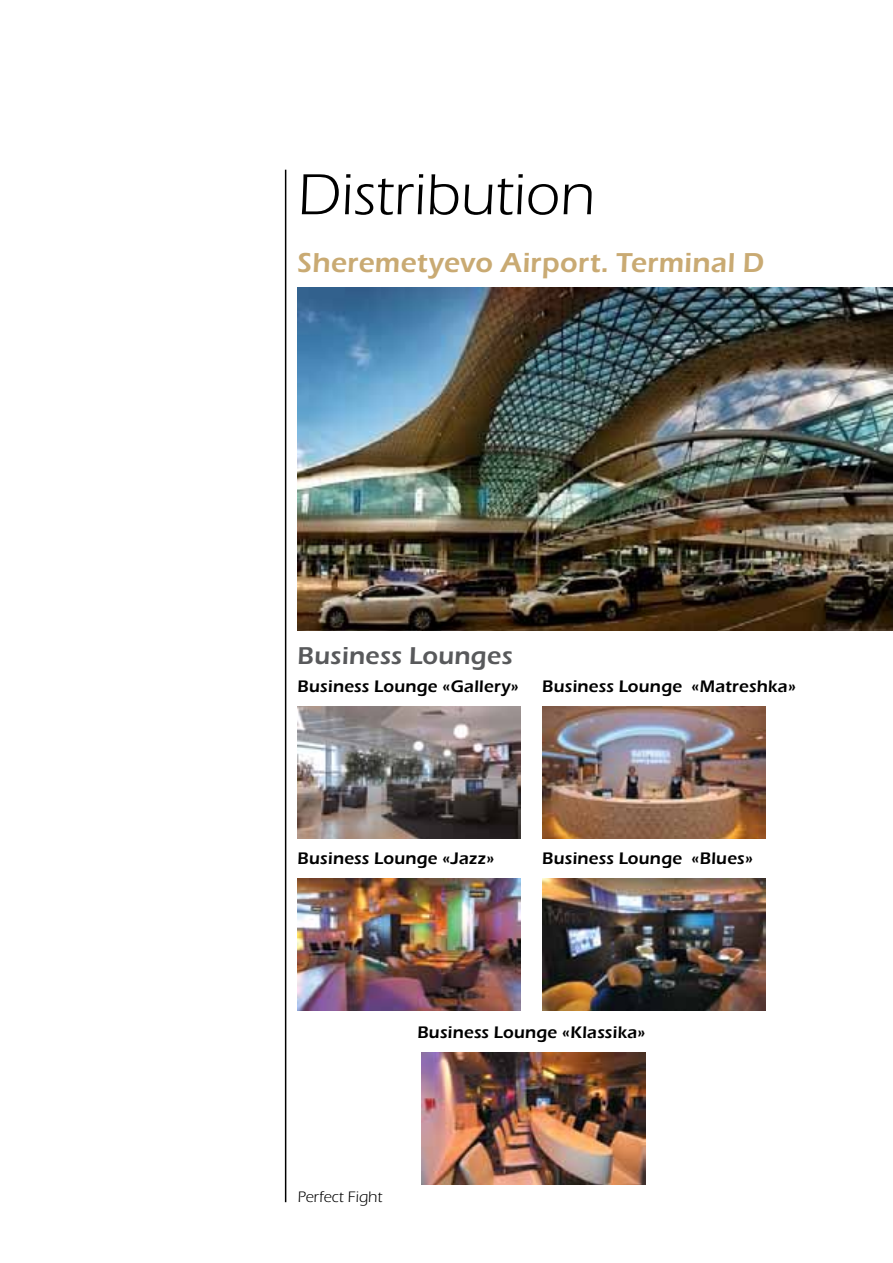
<style>
.page{position:relative;width:893px;height:1263px;background:#fff}
.page>*{position:absolute;margin:0;border:0;box-sizing:border-box;transform-origin:0 0}
.t1{font:57px "Eras Book C";color:#000}
.t2{font:700 27px "Eras Book C";letter-spacing:.015em;color:#c9aa73}
.t3{font:700 24px "Eras Book C";letter-spacing:.015em;color:#58595b}
.t4{font:700 16.5px "Eras Book C";letter-spacing:.015em;color:#000}
.t5{font:15px "Eras Book C";color:#000}
</style>
<div class="page">
<hr style="left:285px;top:170px;width:1px;height:1032px;background:#000">
<img style="left:298px;top:287px;width:595px;height:344px">
<img style="left:298px;top:706px;width:223px;height:132px">
<img style="left:542px;top:706px;width:223px;height:132px">
<img style="left:298px;top:879px;width:223px;height:131px">
<img style="left:542px;top:879px;width:223px;height:131px">
<img style="left:422px;top:1052px;width:223px;height:132px">
<h1 class="t1" style="left:298px;top:163px;width:299px">Distribution</h1>
<h2 class="t2" style="left:298px;top:248px;width:468px">Sheremetyevo Airport. Terminal D</h2>
<h3 class="t3" style="left:298px;top:642px;width:217px">Business Lounges</h3>
<p class="t4" style="left:298px;top:677px;width:223px">Business Lounge «Gallery»</p>
<p class="t4" style="left:542px;top:677px;width:256px">Business Lounge «Matreshka»</p>
<p class="t4" style="left:298px;top:850px;width:199px">Business Lounge «Jazz»</p>
<p class="t4" style="left:542px;top:850px;width:213px">Business Lounge «Blues»</p>
<p class="t4" style="left:417px;top:1023px;width:230px">Business Lounge «Klassika»</p>
<p class="t5" style="left:298px;top:1188px;width:86px">Perfect Fight</p>
</div>
